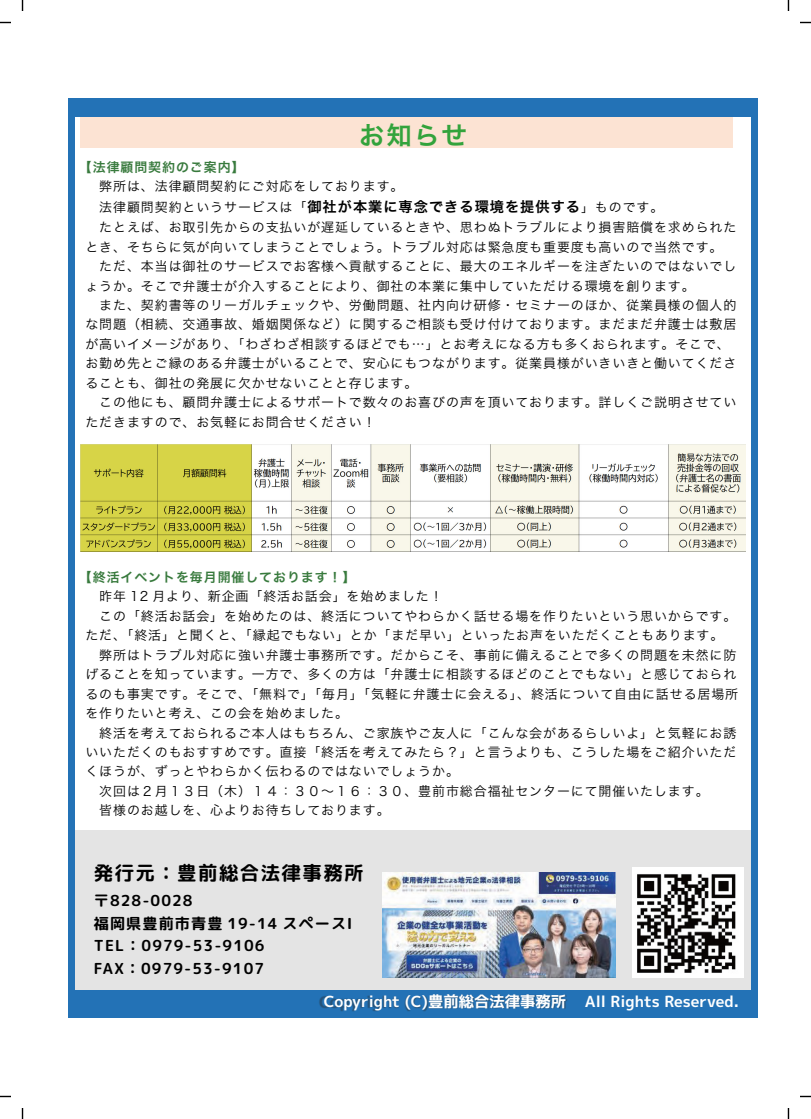
<style>
.page{position:relative;width:811px;height:1119px;background:#fff}
.page>*{position:absolute;margin:0;border:0;box-sizing:border-box;transform-origin:0 0}
.t1{font:25.5px "Hira Kaku Pro N W6";color:#33a33c}
.t2{font:19.5px "rounded mplus 1 p bold";letter-spacing:.07em;color:#000}
.t3{font:15.25px "mplus 1 p bold";color:#fff}
.t4{font:15.12px/22.8px "rounded mplus 1 p bold";letter-spacing:.07em;color:#000}
.t5{font:13px/19.6px "Hira Kaku Pro N W3";letter-spacing:.07em;color:#000}
.t6{font:13px "Hira Kaku Pro N W6";letter-spacing:.07em;color:#387a3d}
.s1{font-family:"Hira Kaku Pro N W6";font-size:14.25px}
</style>
<div class="page">
<svg style="left:787px;top:0;width:2px;height:11px"></svg>
<svg style="left:787px;top:1108px;width:2px;height:11px"></svg>
<svg style="left:0;top:1095px;width:11px;height:2px"></svg>
<svg style="left:800px;top:1095px;width:10px;height:2px"></svg>
<div style="left:75px;top:830px;width:676px;height:160px;background:#e4e4e4"></div>
<div style="left:69px;top:99px;width:688px;height:18px;background:#2372b6"></div>
<div style="left:69px;top:99px;width:6px;height:918px;background:#2372b6"></div>
<div style="left:751px;top:99px;width:6px;height:918px;background:#2372b6"></div>
<div style="left:68px;top:990px;width:689px;height:27px;background:#2372b6"></div>
<img style="left:308px;top:987px;width:110px;height:31px">
<img style="left:418px;top:987px;width:159px;height:31px">
<img style="left:632px;top:867px;width:111px;height:110px">
<img style="left:383px;top:873px;width:232px;height:104px">
<div style="left:80px;top:118px;width:652px;height:30px;background:#fce3d3"></div>
<img style="left:80px;top:444px;width:665px;height:107px">
<h1 class="t1" style="left:359px;top:112px;width:109px">お知らせ</h1>
<p class="t6" style="left:79px;top:155px;width:167px">【法律顧問契約のご案内】</p>
<p class="t5" style="left:85px;top:176px;width:652px">　弊所は、法律顧問契約にご対応をしております。<br>　法律顧問契約というサービスは「<span class="s1">御社が本業に専念できる環境を提供する</span>」ものです。<br>　たとえば、お取引先からの支払いが遅延しているときや、思わぬトラブルにより損害賠償を求められたとき、そちらに気が向いてしまうことでしょう。トラブル対応は緊急度も重要度も高いので当然です。　ただ、本当は御社のサービスでお客様へ貢献することに、最大のエネルギーを注ぎたいのではないでしょうか。そこで弁護士が介入することにより、御社の本業に集中していただける環境を創ります。<br>　また、契約書等のリーガルチェックや、労働問題、社内向け研修・セミナーのほか、従業員様の個人的な問題（相続、交通事故、婚姻関係など）に関するご相談も受け付けております。まだまだ弁護士は敷居が高いイメージがあり、「わざわざ相談するほどでも…」とお考えになる方も多くおられます。そこで、お勤め先とご縁のある弁護士がいることで、安心にもつながります。従業員様がいきいきと働いてくださることも、御社の発展に欠かせないことと存じます。<br>　この他にも、顧問弁護士によるサポートで数々のお喜びの声を頂いております。詳しくご説明させていただきますので、お気軽にお問合せください！</p>
<p class="t6" style="left:79px;top:565px;width:278px">【終活イベントを毎月開催しております！】</p>
<p class="t5" style="left:85px;top:586px;width:654px">　昨年 12 月より、新企画「終活お話会」を始めました！<br>　この「終活お話会」を始めたのは、終活についてやわらかく話せる場を作りたいという思いからです。ただ、「終活」と聞くと、「縁起でもない」とか「まだ早い」といったお声をいただくこともあります。　弊所はトラブル対応に強い弁護士事務所です。だからこそ、事前に備えることで多くの問題を未然に防げることを知っています。一方で、多くの方は「弁護士に相談するほどのことでもない」と感じておられるのも事実です。そこで、「無料で」「毎月」「気軽に弁護士に会える」、終活について自由に話せる居場所を作りたいと考え、この会を始めました。<br>　終活を考えておられるご本人はもちろん、ご家族やご友人に「こんな会があるらしいよ」と気軽にお誘いいただくのもおすすめです。直接「終活を考えてみたら？」と言うよりも、こうした場をご紹介いただくほうが、ずっとやわらかく伝わるのではないでしょうか。<br>　次回は２月１３日（木）１４：３０～１６：３０、豊前市総合福祉センターにて開催いたします。<br>　皆様のお越しを、心よりお待ちしております。</p>
<h2 class="t2" style="left:94px;top:859px;width:271px">発行元：豊前総合法律事務所</h2>
<p class="t4" style="left:94px;top:889px;width:260px">〒828-0028<br>福岡県豊前市青豊 19-14 スペースⅠ<br>TEL：0979-53-9106<br>FAX：0979-53-9107</p>
<p class="t3" style="left:324px;top:991px;width:416px">Copyright (C)豊前総合法律事務所 All Rights Reserved.</p>
</div>
